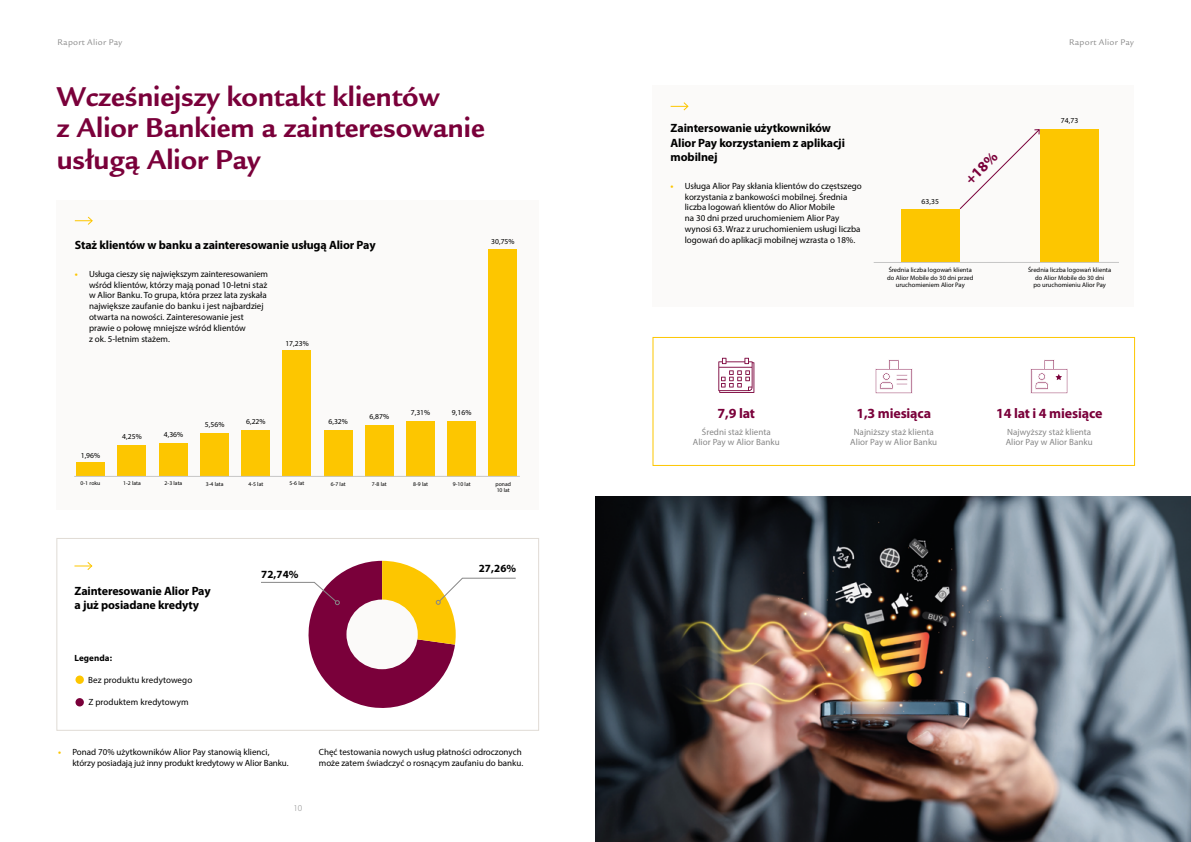
<style>
.page{position:relative;width:1191px;height:842px;background:#fff}
.page>*{position:absolute;margin:0;border:0;box-sizing:border-box;transform-origin:0 0}
.t1{font:700 28.2px/31.6px "Legacy Sans EFCEOP";color:#7a003a}
.t2{font:700 15px "Myriad Pro";color:#7a003a}
.t3{font:700 14px "Myriad Pro";letter-spacing:-.01em;color:#7a003a}
.t4{font:700 12px/14.4px "Myriad Pro";letter-spacing:-.01em;color:#000}
.t5{font:700 11px "Myriad Pro";letter-spacing:.01em;color:#000}
.t6{font:9px/10.8px "Myriad Pro";color:#000}
.t7{font:9px/10.8px "Myriad Pro";letter-spacing:.005em;color:#878787;text-align:center}
.t8{font:700 9px "Myriad Pro";letter-spacing:.01em;color:#000}
.t9{font:300 9px "Myriad Pro";color:#878787}
.t10{font:8.5px "Legacy Sans EFCEOP";letter-spacing:.03em;color:#878787}
.t11{font:7.6px "Myriad Pro";letter-spacing:.005em;color:#000}
.t12{font:6.5px/7.8px "Myriad Pro";letter-spacing:.005em;color:#000;text-align:center}
.t13{font:5.7px/6.8px "Myriad Pro";letter-spacing:.005em;color:#000}
.s1{font-weight:700;color:#fdc600}
</style>
<div class="page">
<div style="left:57px;top:200px;width:482px;height:309px;background:#fbfaf9"></div>
<svg style="left:75px;top:216px;width:18px;height:9px"></svg>
<div style="left:652px;top:337px;width:483px;height:129px;border:1px solid #fdc600"></div>
<svg style="left:718px;top:358px;width:36px;height:35px"></svg>
<svg style="left:875px;top:360px;width:37px;height:34px"></svg>
<svg style="left:1030px;top:360px;width:38px;height:34px"></svg>
<div style="left:76px;top:462px;width:29px;height:14px;background:#fdc600"></div>
<div style="left:117px;top:445px;width:29px;height:31px;background:#fdc600"></div>
<div style="left:159px;top:443px;width:29px;height:33px;background:#fdc600"></div>
<div style="left:241px;top:430px;width:29px;height:46px;background:#fdc600"></div>
<div style="left:282px;top:350px;width:29px;height:126px;background:#fdc600"></div>
<div style="left:324px;top:430px;width:28px;height:46px;background:#fdc600"></div>
<div style="left:365px;top:425px;width:28px;height:51px;background:#fdc600"></div>
<div style="left:406px;top:421px;width:29px;height:55px;background:#fdc600"></div>
<div style="left:447px;top:421px;width:29px;height:55px;background:#fdc600"></div>
<div style="left:488px;top:249px;width:29px;height:227px;background:#fdc600"></div>
<div style="left:200px;top:433px;width:29px;height:43px;background:#fdc600"></div>
<hr style="left:74px;top:476px;width:446px;height:1px;background:#c6c6c6">
<div style="left:56px;top:538px;width:483px;height:193px;border:1px solid #e0dbd5"></div>
<div style="left:75px;top:698px;width:9px;height:8px;background:#7a003a;border-radius:50%"></div>
<div style="left:75px;top:675px;width:9px;height:9px;background:#fdc600;border-radius:50%"></div>
<svg style="left:74px;top:562px;width:19px;height:8px"></svg>
<svg style="left:261px;top:561px;width:255px;height:147px"></svg>
<div style="left:652px;top:85px;width:482px;height:222px;background:#fbfaf9"></div>
<svg style="left:670px;top:102px;width:19px;height:9px"></svg>
<div style="left:901px;top:209px;width:58px;height:53px;background:#fdc600"></div>
<div style="left:1040px;top:129px;width:58px;height:133px;background:#fdc600"></div>
<hr style="left:873px;top:262px;width:246px;height:1px;background:#c6c6c6">
<svg style="left:959px;top:129px;width:81px;height:80px"></svg>
<img style="left:595px;top:496px;width:596px;height:346px">
<p class="t10" style="left:57px;top:37px;width:66px">Raport Alior Pay</p>
<p class="t10" style="left:1069px;top:37px;width:66px">Raport Alior Pay</p>
<h1 class="t1" style="left:57px;top:80px;width:429px">Wcześniejszy kontakt klientów<br>z Alior Bankiem a zainteresowanie usługą Alior Pay</h1>
<h3 class="t4" style="left:75px;top:237px;width:302px">Staż klientów w banku a zainteresowanie usługą Alior Pay</h3>
<p class="t6" style="left:89px;top:268px;width:181px;text-indent:-14px"><span class="s1">•</span> Usługa cieszy się największym zainteresowaniem wśród klientów, którzy mają ponad 10-letni staż w Alior Banku. To grupa, która przez lata zyskała największe zaufanie do banku i jest najbardziej otwarta na nowości. Zainteresowanie jest prawie o połowę mniejsze wśród klientów<br>z ok. 5-letnim stażem.</p>
<p class="t11" style="left:285px;top:339px;width:25px">17,23%</p>
<p class="t11" style="left:491px;top:237px;width:25px">30,75%</p>
<p class="t11" style="left:81px;top:450px;width:21px">1,96%</p>
<p class="t11" style="left:122px;top:432px;width:21px">4,25%</p>
<p class="t11" style="left:164px;top:430px;width:21px">4,36%</p>
<p class="t11" style="left:205px;top:420px;width:21px">5,56%</p>
<p class="t11" style="left:246px;top:416px;width:21px">6,22%</p>
<p class="t11" style="left:328px;top:417px;width:21px">6,32%</p>
<p class="t11" style="left:370px;top:412px;width:21px">6,87%</p>
<p class="t11" style="left:411px;top:408px;width:21px">7,31%</p>
<p class="t11" style="left:452px;top:408px;width:21px">9,16%</p>
<p class="t13" style="left:81px;top:479px;width:21px">0-1 roku</p>
<p class="t13" style="left:123px;top:479px;width:19px">1-2 lata</p>
<p class="t13" style="left:165px;top:480px;width:19px">2-3 lata</p>
<p class="t13" style="left:248px;top:480px;width:16px">4-5 lat</p>
<p class="t13" style="left:289px;top:480px;width:16px">5-6 lat</p>
<p class="t13" style="left:331px;top:480px;width:16px">6-7 lat</p>
<p class="t13" style="left:372px;top:480px;width:16px">7-8 lat</p>
<p class="t13" style="left:413px;top:480px;width:16px">8-9 lat</p>
<p class="t13" style="left:453px;top:480px;width:19px">9-10 lat</p>
<p class="t13" style="left:495px;top:480px;width:17px">ponad<br>10 lat</p>
<p class="t13" style="left:206px;top:480px;width:19px">3-4 lata</p>
<h3 class="t4" style="left:74px;top:583px;width:138px">Zainteresowanie Alior Pay a już posiadane kredyty</h3>
<p class="t8" style="left:74px;top:652px;width:39px">Legenda:</p>
<p class="t6" style="left:88px;top:697px;width:102px">Z produktem kredytowym</p>
<p class="t6" style="left:88px;top:674px;width:106px">Bez produktu kredytowego</p>
<p class="t5" style="left:261px;top:567px;width:39px">72,74%</p>
<p class="t5" style="left:479px;top:561px;width:39px">27,26%</p>
<p class="t6" style="left:72px;top:746px;width:218px;text-indent:-14px"><span class="s1">•</span> Ponad 70% użytkowników Alior Pay stanowią klienci, którzy posiadają już inny produkt kredytowy w Alior Banku.</p>
<p class="t6" style="left:319px;top:746px;width:206px">Chęć testowania nowych usług płatności odroczonych może zatem świadczyć o rosnącym zaufaniu do banku.</p>
<p class="t9" style="left:293px;top:803px;width:10px">10</p>
<h3 class="t4" style="left:670px;top:121px;width:176px">Zaintersowanie użytkowników<br>Alior Pay korzystaniem z aplikacji mobilnej</h3>
<p class="t6" style="left:670px;top:180px;width:193px"><span class="s1">•</span> Usługa Alior Pay skłania klientów do częstszego</p>
<p class="t6" style="left:685px;top:191px;width:177px">korzystania z bankowości mobilnej. Średnia liczba logowań klientów do Alior Mobile<br>na 30 dni przed uruchomieniem Alior Pay wynosi 63. Wraz z uruchomieniem usługi liczba logowań do aplikacji mobilnej wzrasta o 18%.</p>
<p class="t11" style="left:921px;top:197px;width:19px">63,35</p>
<h2 class="t2" style="left:960px;top:175px;width:41px;rotate:-45deg">+18%</h2>
<p class="t12" style="left:887px;top:266px;width:88px">Średnia liczba logowań klienta do Alior Mobile do 30 dni przed uruchomieniem Alior Pay</p>
<p class="t11" style="left:1061px;top:116px;width:19px">74,73</p>
<p class="t12" style="left:1028px;top:266px;width:85px">Średnia liczba logowań klienta do Alior Mobile do 30 dni<br>po uruchomieniu Alior Pay</p>
<h3 class="t3" style="left:717px;top:404px;width:39px">7,9 lat</h3>
<p class="t7" style="left:693px;top:426px;width:88px">Średni staż klienta<br>Alior Pay w Alior Banku</p>
<h3 class="t3" style="left:856px;top:404px;width:76px">1,3 miesiąca</h3>
<p class="t7" style="left:850px;top:426px;width:88px">Najniższy staż klienta<br>Alior Pay w Alior Banku</p>
<h3 class="t3" style="left:996px;top:404px;width:108px">14 lat i 4 miesiące</h3>
<p class="t7" style="left:1005px;top:426px;width:88px;text-align:left">Najwyższy staż klienta<br>Alior Pay w Alior Banku</p>
</div>
